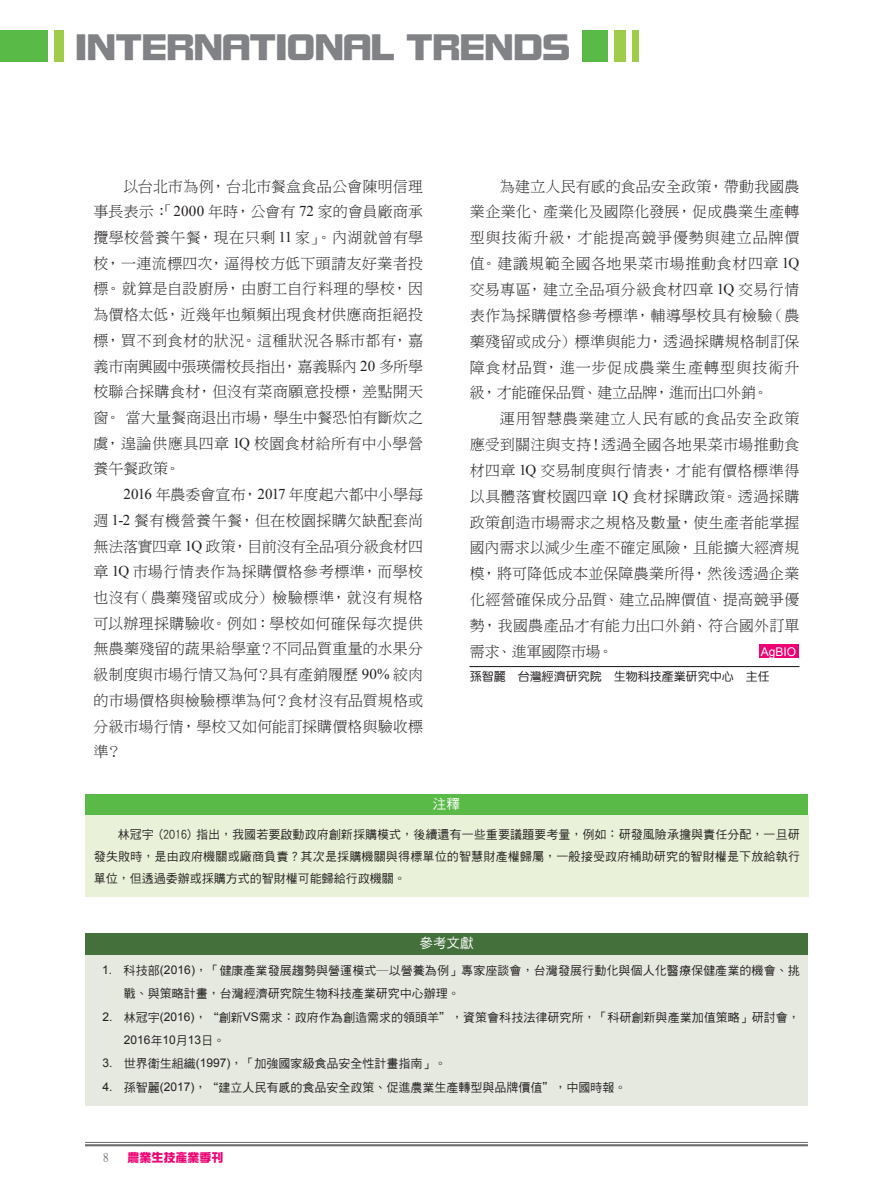
<style>
.page{position:relative;width:893px;height:1191px;background:#fff}
.page>*{position:absolute;margin:0;border:0;box-sizing:border-box;transform-origin:0 0}
.t1{font:36px "DF Zong Yi W9 WINP BF";color:#808285}
.t2{font:15px/25.7px "DF Ming W3 WIN BF";letter-spacing:.015em;color:#231f20;text-align:justify}
.t3{font:13.5px "DF Hei W5 WINP BF";color:#fff}
.t4{font:12px/21.8px "DF Hei W5 WIN BF";color:#231f20;text-align:justify}
.t5{font:12px "DF Yuan W5 WIN BF";color:#231f20}
.t6{font:12px "Arial";color:#231f20}
.t7{font:12px "DF Zong Yi W9 WINP BF";color:#ed0373}
.t8{font:12px "Arial";color:#fff}
.t9{font:12px "P Ming Li U";color:#57585a}
.s1{font-family:"Times New Roman"}
.s2{font-family:"Arial"}
.s3{font-family:"DF Hei W5 WIN BF"}
</style>
<div class="page">
<hr style="left:85px;top:1142px;width:723px;height:1px;background:#6c6d70">
<hr style="left:85px;top:1144px;width:723px;height:2px;background:#6c6d70">
<div style="left:583px;top:30px;width:25px;height:32px;background:#59ba47"></div>
<div style="left:615px;top:30px;width:11px;height:32px;background:#9fcd49"></div>
<div style="left:632px;top:30px;width:6px;height:32px;background:#9fcd49"></div>
<div style="left:54px;top:30px;width:9px;height:32px;background:#9fcd49"></div>
<div style="left:0;top:30px;width:47px;height:32px;background:#59ba47"></div>
<div style="left:85px;top:794px;width:723px;height:30px;background:#59ba47"></div>
<div style="left:85px;top:815px;width:723px;height:82px;background:#e9f2d8"></div>
<div style="left:85px;top:933px;width:723px;height:22px;background:#44703c"></div>
<div style="left:85px;top:955px;width:723px;height:151px;background:#e6e9e0"></div>
<div style="left:759px;top:644px;width:39px;height:14px;background:#ed0373"></div>
<hr style="left:469px;top:666px;width:330px;height:1px;background:#231f20">
<h1 class="t1" style="left:75px;top:29px;width:496px">INTERNATIONAL TRENDS</h1>
<p class="t2" style="left:94px;top:173px;width:331px;text-indent:30px">以台北市為例，台北市餐盒食品公會陳明信理事長表示：「<span class="s1">2000</span> 年時，公會有 <span class="s1">72</span> 家的會員廠商承攬學校營養午餐，現在只剩 <span class="s1">11</span> 家」。內湖就曾有學校，一連流標四次，逼得校方低下頭請友好業者投標。就算是自設廚房，由廚工自行料理的學校，因為價格太低，近幾年也頻頻出現食材供應商拒絕投標，買不到食材的狀況。這種狀況各縣市都有，嘉義市南興國中張瑛儒校長指出，嘉義縣內 <span class="s1">20</span> 多所學校聯合採購食材，但沒有菜商願意投標，差點開天窗。當大量餐商退出市場，學生中餐恐怕有斷炊之虞，遑論供應具四章 <span class="s1">1Q</span> 校園食材給所有中小學營養午餐政策。</p>
<p class="t2" style="left:94px;top:482px;width:331px;text-indent:30px"><span class="s1">2016</span> 年農委會宣布，<span class="s1">2017</span> 年度起六都中小學每週 <span class="s1">1-2</span> 餐有機營養午餐，但在校園採購欠缺配套尚無法落實四章 <span class="s1">1Q</span> 政策，目前沒有全品項分級食材四章 <span class="s1">1Q</span> 市場行情表作為採購價格參考標準，而學校也沒有（農藥殘留或成分）檢驗標準，就沒有規格可以辦理採購驗收。例如：學校如何確保每次提供無農藥殘留的蔬果給學童？不同品質重量的水果分級制度與市場行情又為何？具有產銷履歷 <span class="s1">90%</span> 絞肉的市場價格與檢驗標準為何？食材沒有品質規格或分級市場行情，學校又如何能訂採購價格與驗收標準？</p>
<p class="t2" style="left:470px;top:173px;width:331px;text-indent:30px">為建立人民有感的食品安全政策，帶動我國農業企業化、產業化及國際化發展，促成農業生產轉型與技術升級，才能提高競爭優勢與建立品牌價值。建議規範全國各地果菜市場推動食材四章 <span class="s1">1Q</span>交易專區，建立全品項分級食材四章 <span class="s1">1Q</span> 交易行情表作為採購價格參考標準，輔導學校具有檢驗（農藥殘留或成分）標準與能力，透過採購規格制訂保障食材品質，進一步促成農業生產轉型與技術升級，才能確保品質、建立品牌，進而出口外銷。</p>
<p class="t2" style="left:470px;top:406px;width:331px;text-indent:30px">運用智慧農業建立人民有感的食品安全政策應受到關注與支持！透過全國各地果菜市場推動食材四章 <span class="s1">1Q</span> 交易制度與行情表，才能有價格標準得以具體落實校園四章 <span class="s1">1Q</span> 食材採購政策。透過採購政策創造市場需求之規格及數量，使生產者能掌握國內需求以減少生產不確定風險，且能擴大經濟規模，將可降低成本並保障農業所得，然後透過企業化經營確保成分品質、建立品牌價值、提高競爭優勢，我國農產品才有能力出口外銷、符合國外訂單需求、進軍國際市場。</p>
<p class="t8" style="left:761px;top:643px;width:37px">AgBIO</p>
<p class="t5" style="left:470px;top:670px;width:301px">孫智麗 台灣經濟研究院 生物科技產業研究中心 主任</p>
<p class="t3" style="left:433px;top:797px;width:28px">注釋</p>
<p class="t4" style="left:94px;top:823px;width:708px;text-indent:24px">林冠宇 (2016) 指出，我國若要啟動政府創新採購模式，後續還有一些重要議題要考量，例如：研發風險承擔與責任分配，一旦研發失敗時，是由政府機關或廠商負責？其次是採購機關與得標單位的智慧財產權歸屬，一般接受政府補助研究的智財權是下放給執行單位，但透過委辦或採購方式的智財權可能歸給行政機關。</p>
<p class="t3" style="left:420px;top:936px;width:55px">參考文獻</p>
<p class="t4" style="left:124px;top:958px;width:678px;line-height:23.4px;text-indent:-21px"><span class="s2">1.</span> 科技部<span class="s2">(2016)</span>，「健康產業發展趨勢與營運模式―以營養為例」專家座談會，台灣發展行動化與個人化醫療保健產業的機會、挑戰、與策略計畫，台灣經濟研究院生物科技產業研究中心辦理。</p>
<p class="t4" style="left:102px;top:1006px;width:699px"><span class="s2">2.</span> 林冠宇<span class="s2">(2016)</span>，“創新<span class="s2">VS</span>需求：政府作為創造需求的領頭羊＂，資策會科技法律研究所，「科研創新與產業加值策略」研討會，</p>
<p class="t6" style="left:124px;top:1032px;width:103px">2016<span class="s3">年</span>10<span class="s3">月</span>13<span class="s3">日。</span></p>
<p class="t4" style="left:103px;top:1052px;width:345px"><span class="s2">3.</span> 世界衛生組織<span class="s2">(1997)</span>，「加強國家級食品安全性計畫指南」。</p>
<p class="t4" style="left:103px;top:1076px;width:525px"><span class="s2">4.</span> 孫智麗<span class="s2">(2017)</span>，“建立人民有感的食品安全政策、促進農業生產轉型與品牌價值＂，中國時報。</p>
<p class="t9" style="left:103px;top:1151px;width:7px">8</p>
<p class="t7" style="left:128px;top:1151px;width:97px">農業生技產業季刊</p>
</div>
